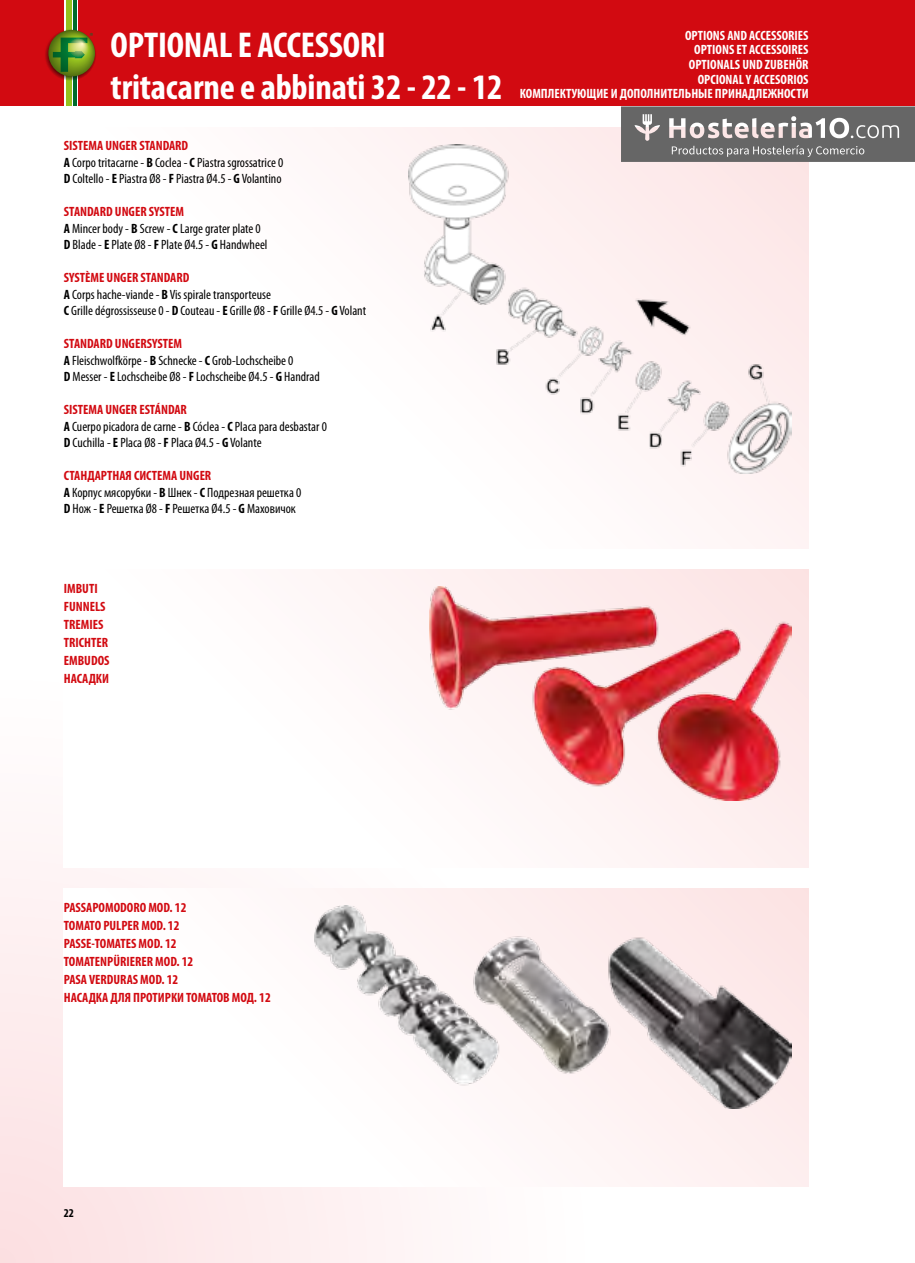
<style>
.page{position:relative;width:915px;height:1263px;background:#fff}
.page>*{position:absolute;margin:0;border:0;box-sizing:border-box;transform-origin:0 0}
.t1{font:700 condensed 36px/42px "Myriad Pro";letter-spacing:-.005em;color:#fff}
.t2{font:condensed 13.5px/16.5px "Myriad Pro";color:#000}
.t3{font:700 condensed 13.5px/18px "Myriad Pro";color:#d20a11}
.t4{font:700 condensed 13.5px/14.5px "Myriad Pro";color:#fff;text-align:right}
.t5{font:700 condensed 12px "Myriad Pro";color:#000}
.t6{font:300 9px "Myriad Pro";color:#006b2d}
.s1{font-weight:700;color:#d20a11}
.s2{font-weight:700}
</style>
<div class="page">
<div style="left:79px;top:0;width:835px;height:106px;background:#d20a11"></div>
<div style="left:0;top:0;width:64px;height:106px;background:#d20a11"></div>
<hr style="left:73px;top:0;width:4px;height:106px;background:#006b2d">
<div style="left:66px;top:0;width:5px;height:106px;background:#95c11f"></div>
<svg style="left:44px;top:28px;width:52px;height:53px"></svg>
<svg style="left:48px;top:30px;width:47px;height:46px"></svg>
<svg style="left:53px;top:38px;width:34px;height:34px"></svg>
<svg style="left:0;top:860px;width:595px;height:403px"></svg>
<div style="left:64px;top:889px;width:744px;height:297px;background:linear-gradient(to right,#fff,#fdeded)"></div>
<img style="left:315px;top:906px;width:476px;height:202px">
<img style="left:408px;top:145px;width:383px;height:328px">
<div style="left:64px;top:570px;width:744px;height:297px;background:linear-gradient(to right,#fff,#fdeced)"></div>
<img style="left:429px;top:587px;width:362px;height:213px">
<svg style="left:620px;top:106px;width:294px;height:55px;background:#7e7d7d"></svg>
<p class="t6" style="left:90px;top:31px;width:5px">®</p>
<h1 class="t1" style="left:111px;top:23px;width:393px">OPTIONAL E ACCESSORI tritacarne e abbinati 32 - 22 - 12</h1>
<p class="t4" style="left:519px;top:28px;width:290px">OPTIONS AND ACCESSORIES<br>OPTIONS ET ACCESSOIRES<br>OPTIONALS UND ZUBEHÖR<br>OPCIONAL Y ACCESORIOS<br>КОМПЛЕКТУЮЩИЕ И ДОПОЛНИТЕЛЬНЫЕ ПРИНАДЛЕЖНОСТИ</p>
<p class="t2" style="left:64px;top:138px;width:221px"><span class="s1">SISTEMA UNGER STANDARD<br></span><span class="s2">A</span> Corpo tritacarne - <span class="s2">B</span> Coclea - <span class="s2">C</span> Piastra sgrossatrice 0<br><span class="s2">D</span> Coltello - <span class="s2">E</span> Piastra Ø8 - <span class="s2">F</span> Piastra Ø4.5 - <span class="s2">G</span> Volantino</p>
<p class="t2" style="left:64px;top:204px;width:205px"><span class="s1">STANDARD UNGER SYSTEM<br></span><span class="s2">A</span> Mincer body - <span class="s2">B</span> Screw - <span class="s2">C</span> Large grater plate 0<br><span class="s2">D</span> Blade - <span class="s2">E</span> Plate Ø8 - <span class="s2">F</span> Plate Ø4.5 - <span class="s2">G</span> Handwheel</p>
<p class="t2" style="left:64px;top:270px;width:304px"><span class="s1">SYSTÈME UNGER STANDARD<br></span><span class="s2">A</span> Corps hache-viande - <span class="s2">B</span> Vis spirale transporteuse<br><span class="s2">C</span> Grille dégrossisseuse 0 - <span class="s2">D</span> Couteau - <span class="s2">E</span> Grille Ø8 - <span class="s2">F</span> Grille Ø4.5 - <span class="s2">G</span> Volant</p>
<p class="t2" style="left:64px;top:336px;width:257px"><span class="s1">STANDARD UNGERSYSTEM<br></span><span class="s2">A</span> Fleischwolfkörpe - <span class="s2">B</span> Schnecke - <span class="s2">C</span> Grob-Lochscheibe 0<br><span class="s2">D</span> Messer - <span class="s2">E</span> Lochscheibe Ø8 - <span class="s2">F</span> Lochscheibe Ø4.5 - <span class="s2">G</span> Handrad</p>
<p class="t2" style="left:64px;top:402px;width:264px"><span class="s1">SISTEMA UNGER ESTÁNDAR<br></span><span class="s2">A</span> Cuerpo picadora de carne - <span class="s2">B</span> Cóclea - <span class="s2">C</span> Placa para desbastar 0<br><span class="s2">D</span> Cuchilla - <span class="s2">E</span> Placa Ø8 - <span class="s2">F</span> Placa Ø4.5 - <span class="s2">G</span> Volante</p>
<p class="t2" style="left:64px;top:468px;width:239px"><span class="s1">СТАНДАРТНАЯ СИСТЕМА UNGER<br></span><span class="s2">A</span> Корпус мясорубки - <span class="s2">B</span> Шнек - <span class="s2">C</span> Подрезная решетка 0<br><span class="s2">D</span> Нож - <span class="s2">E</span> Решетка Ø8 - <span class="s2">F</span> Решетка Ø4.5 - <span class="s2">G</span> Маховичок</p>
<p class="t3" style="left:64px;top:579px;width:47px">IMBUTI<br>FUNNELS<br>TREMIES<br>TRICHTER<br>EMBUDOS<br>НАСАДКИ</p>
<p class="t3" style="left:64px;top:898px;width:208px">PASSAPOMODORO MOD. 12<br>TOMATO PULPER MOD. 12<br>PASSE-TOMATES MOD. 12<br>TOMATENPÜRIERER MOD. 12<br>PASA VERDURAS MOD. 12<br>НАСАДКА ДЛЯ ПРОТИРКИ ТОМАТОВ МОД. 12</p>
<p class="t5" style="left:64px;top:1205px;width:12px">22</p>
</div>
